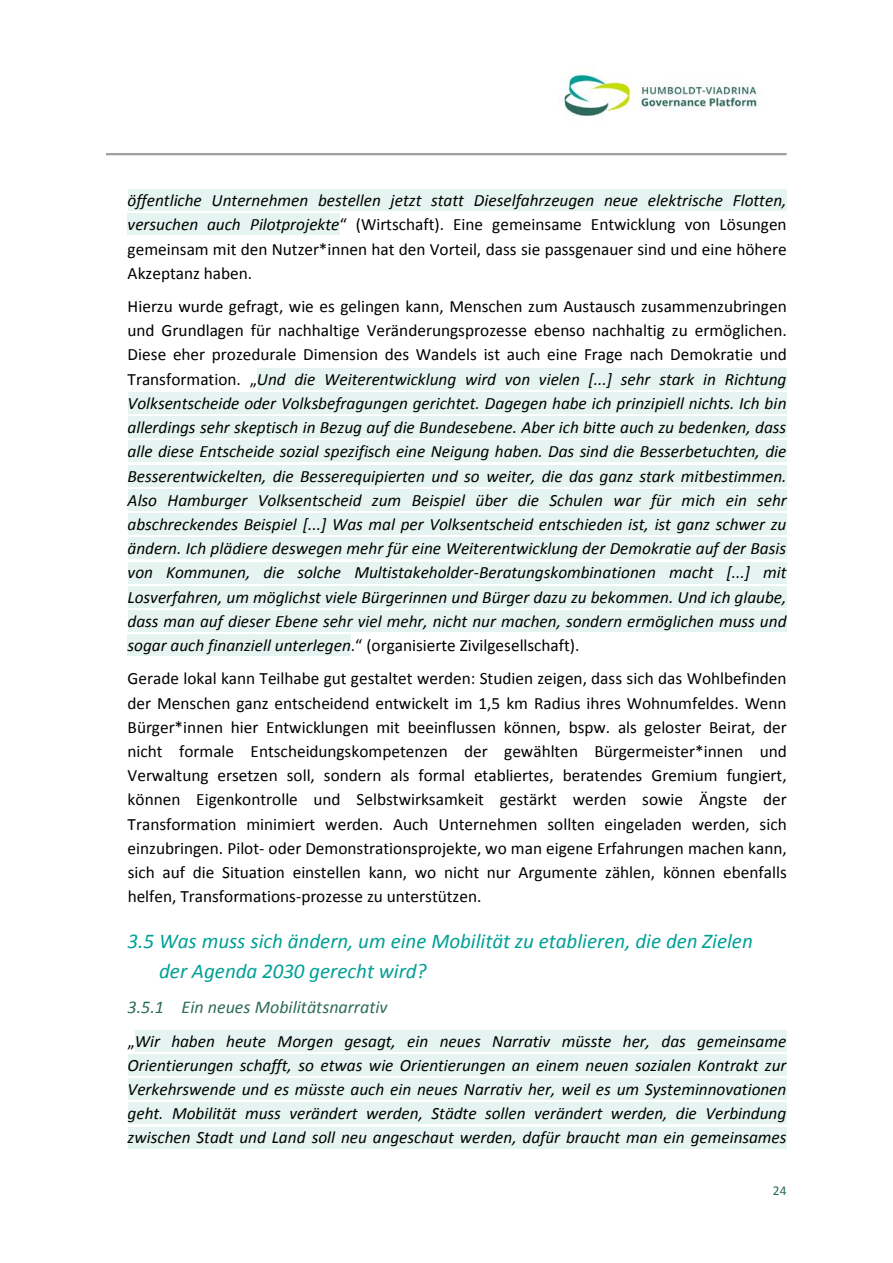
<style>
.page{position:relative;width:893px;height:1263px;background:#fff}
.page>*{position:absolute;margin:0;border:0;box-sizing:border-box;transform-origin:0 0}
.t1{font:italic 21px/29.5px "Calibri";color:#00a096}
.t2{font:italic 18px "Calibri";color:#2d6a5b}
.t3{font:italic 17.25px/24.2px "Calibri";color:#000;text-align:justify}
.t4{font:17.25px/24.2px "Calibri";color:#000;text-align:justify}
.t5{font:13.5px "Calibri";color:#2d6a5b}
.s1{font-style:italic}
.s2{font-style:normal}
</style>
<div class="page">
<hr style="left:106px;top:153px;width:681px;height:3px;background:#a0a0a0">
<hr style="left:107px;top:155px;width:679px;height:1px;background:#e3e3e3">
<img style="left:564px;top:74px;width:193px;height:42px">
<div style="left:128px;top:190px;width:659px;height:21px;background:#e5f4f0"></div>
<div style="left:128px;top:214px;width:212px;height:21px;background:#e5f4f0"></div>
<div style="left:257px;top:368px;width:530px;height:21px;background:#e5f4f0"></div>
<div style="left:128px;top:392px;width:659px;height:21px;background:#e5f4f0"></div>
<div style="left:128px;top:417px;width:659px;height:21px;background:#e5f4f0"></div>
<div style="left:128px;top:441px;width:659px;height:21px;background:#e5f4f0"></div>
<div style="left:128px;top:465px;width:659px;height:21px;background:#e5f4f0"></div>
<div style="left:128px;top:489px;width:659px;height:21px;background:#e5f4f0"></div>
<div style="left:128px;top:514px;width:659px;height:21px;background:#e5f4f0"></div>
<div style="left:128px;top:538px;width:659px;height:21px;background:#e5f4f0"></div>
<div style="left:128px;top:562px;width:659px;height:21px;background:#e5f4f0"></div>
<div style="left:128px;top:586px;width:659px;height:21px;background:#e5f4f0"></div>
<div style="left:128px;top:610px;width:659px;height:21px;background:#e5f4f0"></div>
<div style="left:128px;top:635px;width:223px;height:21px;background:#e5f4f0"></div>
<div style="left:135px;top:1030px;width:652px;height:21px;background:#e5f4f0"></div>
<div style="left:128px;top:1054px;width:659px;height:21px;background:#e5f4f0"></div>
<div style="left:128px;top:1079px;width:659px;height:21px;background:#e5f4f0"></div>
<div style="left:128px;top:1103px;width:659px;height:21px;background:#e5f4f0"></div>
<div style="left:128px;top:1127px;width:659px;height:21px;background:#e5f4f0"></div>
<p class="t4" style="left:128px;top:188px;width:661px"><span class="s1">öffentliche Unternehmen bestellen jetzt statt Dieselfahrzeugen neue elektrische Flotten, versuchen auch Pilotprojekte</span>“ (Wirtschaft). Eine gemeinsame Entwicklung von Lösungen gemeinsam mit den Nutzer*innen hat den Vorteil, dass sie passgenauer sind und eine höhere Akzeptanz haben.</p>
<p class="t3" style="left:128px;top:293px;width:661px"><span class="s2">Hierzu wurde gefragt, wie es gelingen kann, Menschen zum Austausch zusammenzubringen und Grundlagen für nachhaltige Veränderungsprozesse ebenso nachhaltig zu ermöglichen.<br>Diese eher prozedurale Dimension des Wandels ist auch eine Frage nach Demokratie und Transformation. „</span>Und die Weiterentwicklung wird von vielen [...] sehr stark in Richtung Volksentscheide oder Volksbefragungen gerichtet. Dagegen habe ich prinzipiell nichts. Ich bin allerdings sehr skeptisch in Bezug auf die Bundesebene. Aber ich bitte auch zu bedenken, dass alle diese Entscheide sozial spezifisch eine Neigung haben. Das sind die Besserbetuchten, die Besserentwickelten, die Besserequipierten und so weiter, die das ganz stark mitbestimmen.<br>Also Hamburger Volksentscheid zum Beispiel über die Schulen war für mich ein sehr abschreckendes Beispiel [...] Was mal per Volksentscheid entschieden ist, ist ganz schwer zu ändern. Ich plädiere deswegen mehr für eine Weiterentwicklung der Demokratie auf der Basis von Kommunen, die solche Multistakeholder-Beratungskombinationen macht [...] mit Losverfahren, um möglichst viele Bürgerinnen und Bürger dazu zu bekommen. Und ich glaube, dass man auf dieser Ebene sehr viel mehr, nicht nur machen, sondern ermöglichen muss und sogar auch finanziell unterlegen<span class="s2">.“ (organisierte Zivilgesellschaft).</span></p>
<p class="t4" style="left:128px;top:666px;width:661px">Gerade lokal kann Teilhabe gut gestaltet werden: Studien zeigen, dass sich das Wohlbefinden der Menschen ganz entscheidend entwickelt im 1,5 km Radius ihres Wohnumfeldes. Wenn Bürger*innen hier Entwicklungen mit beeinflussen können, bspw. als geloster Beirat, der nicht formale Entscheidungskompetenzen der gewählten Bürgermeister*innen und Verwaltung ersetzen soll, sondern als formal etabliertes, beratendes Gremium fungiert, können Eigenkontrolle und Selbstwirksamkeit gestärkt werden sowie Ängste der Transformation minimiert werden. Auch Unternehmen sollten eingeladen werden, sich einzubringen. Pilot- oder Demonstrationsprojekte, wo man eigene Erfahrungen machen kann, sich auf die Situation einstellen kann, wo nicht nur Argumente zählen, können ebenfalls helfen, Transformations-prozesse zu unterstützen.</p>
<h2 class="t1" style="left:159px;top:926px;width:595px;text-indent:-32px">3.5 Was muss sich ändern, um eine Mobilität zu etablieren, die den Zielen der Agenda 2030 gerecht wird?</h2>
<h3 class="t2" style="left:128px;top:995px;width:262px">3.5.1 Ein neues Mobilitätsnarrativ</h3>
<p class="t3" style="left:128px;top:1028px;width:661px"><span class="s2">„</span>Wir haben heute Morgen gesagt, ein neues Narrativ müsste her, das gemeinsame Orientierungen schafft, so etwas wie Orientierungen an einem neuen sozialen Kontrakt zur Verkehrswende und es müsste auch ein neues Narrativ her, weil es um Systeminnovationen geht. Mobilität muss verändert werden, Städte sollen verändert werden, die Verbindung zwischen Stadt und Land soll neu angeschaut werden, dafür braucht man ein gemeinsames</p>
<p class="t5" style="left:773px;top:1181px;width:15px">24</p>
</div>
